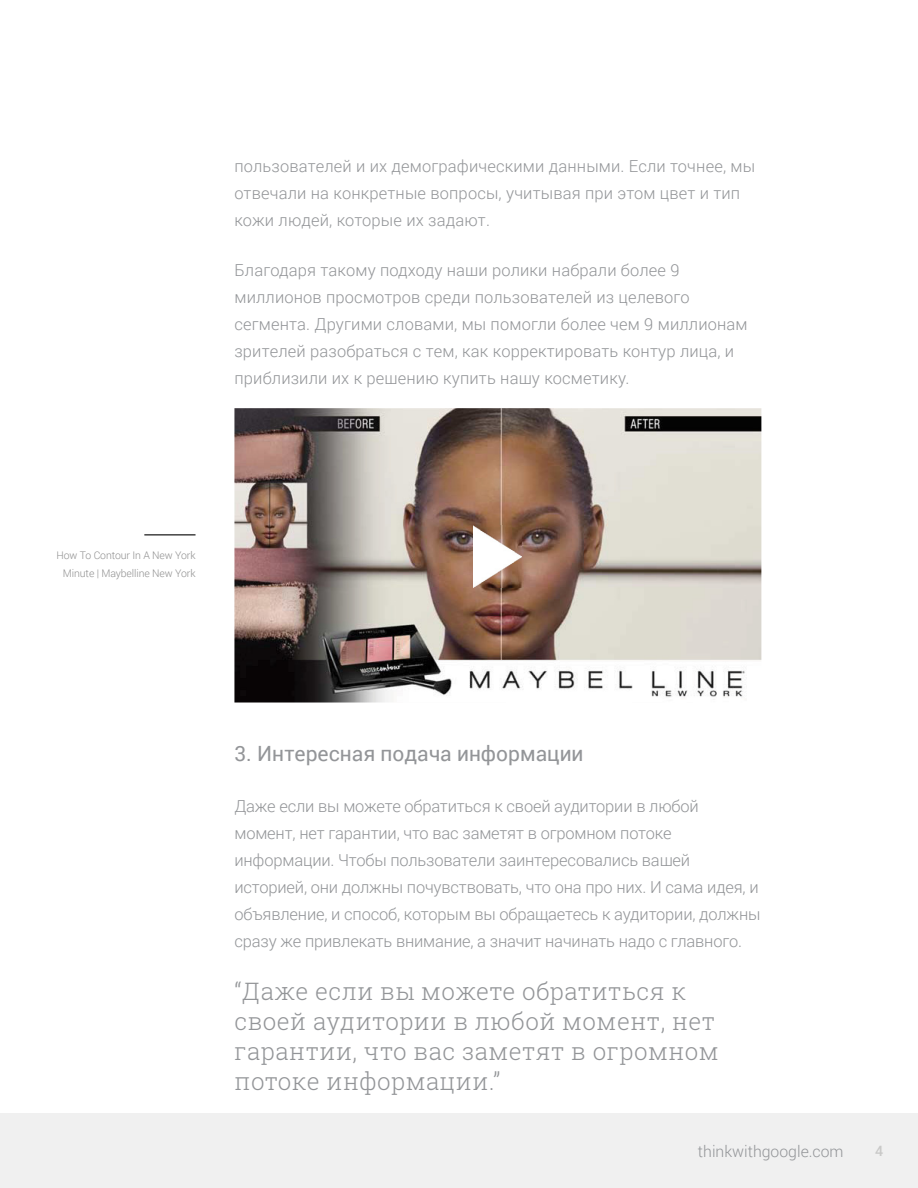
<style>
.page{position:relative;width:918px;height:1188px;background:#fff}
.page>*{position:absolute;margin:0;border:0;box-sizing:border-box;transform-origin:0 0}
.t1{font:300 24px/30px "Roboto Slab";letter-spacing:.02em;color:#939598}
.t2{font:21px "Roboto";color:#939598}
.t3{font:300 16.5px/27px "Roboto";color:#939598}
.t4{font:300 15.9px "Roboto";color:#939598}
.t5{font:500 14.25px "Roboto";color:#c9c9c8}
.t6{font:300 10.5px/18px "Roboto";letter-spacing:-.01em;color:#8f8f8f;text-align:right}
</style>
<div class="page">
<div style="left:0;top:1114px;width:918px;height:74px;background:#f0f0f0"></div>
<hr style="left:144px;top:534px;width:52px;height:2px;background:#424242">
<img style="left:234px;top:408px;width:527px;height:295px">
<img style="left:473px;top:526px;width:49px;height:61px">
<p class="t3" style="left:234px;top:152px;width:522px">пользователей и их демографическими данными. Если точнее, мы отвечали на конкретные вопросы, учитывая при этом цвет и тип кожи людей, которые их задают.</p>
<p class="t3" style="left:234px;top:256px;width:515px">Благодаря такому подходу наши ролики набрали более 9 миллионов просмотров среди пользователей из целевого сегмента. Другими словами, мы помогли более чем 9 миллионам зрителей разобраться с тем, как корректировать контур лица, и приблизили их к решению купить нашу косметику.</p>
<p class="t6" style="left:57px;top:546px;width:141px">How To Contour In A New York<br>Minute | Maybelline New York</p>
<p class="t2" style="left:234px;top:739px;width:351px">3. Интересная подача информации</p>
<p class="t3" style="left:234px;top:792px;width:528px">Даже если вы можете обратиться к своей аудитории в любой момент, нет гарантии, что вас заметят в огромном потоке информации. Чтобы пользователи заинтересовались вашей историей, они должны почувствовать, что она про них. И сама идея, и объявление, и способ, которым вы обращаетесь к аудитории, должны сразу же привлекать внимание, а значит начинать надо с главного.</p>
<h1 class="t1" style="left:234px;top:976px;width:486px">“Даже если вы можете обратиться к своей аудитории в любой момент, нет гарантии, что вас заметят в огромном потоке информации.”</h1>
<p class="t4" style="left:698px;top:1140px;width:147px">thinkwithgoogle.com</p>
<p class="t5" style="left:875px;top:1141px;width:10px">4</p>
</div>
